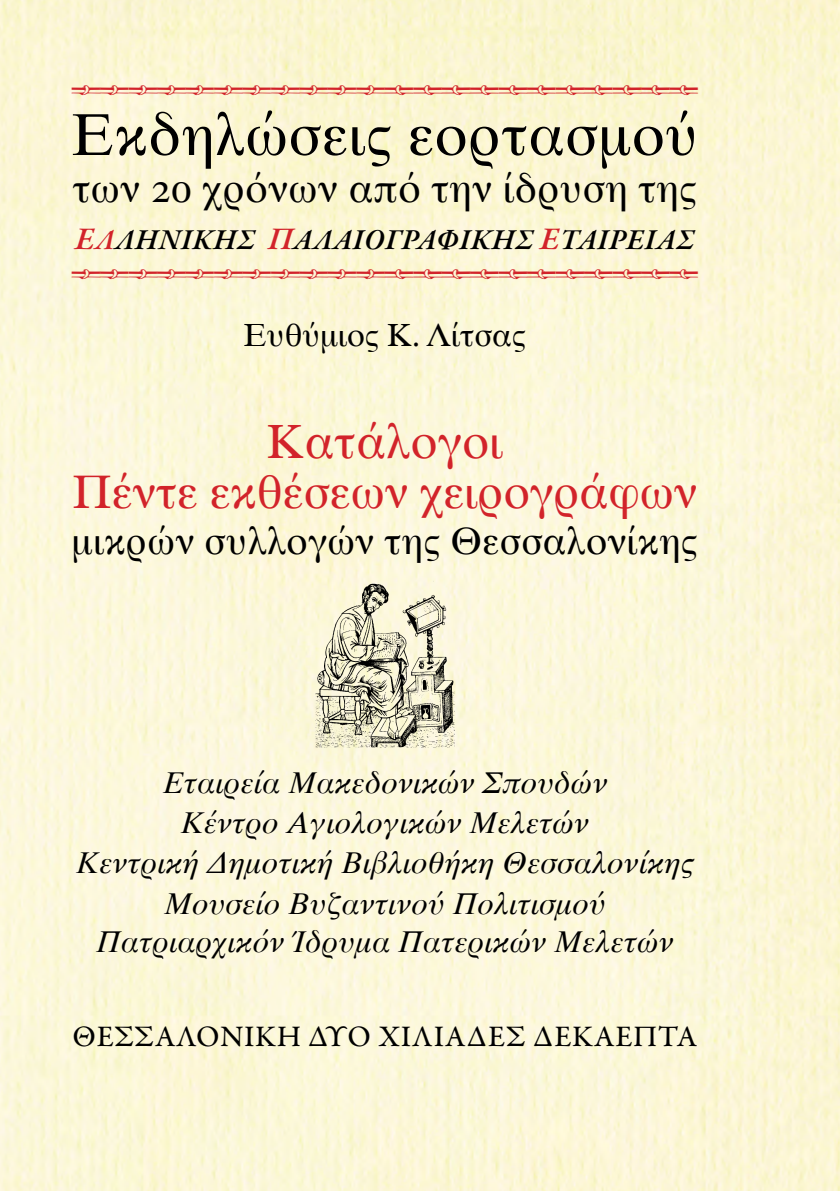
<style>
.page{position:relative;width:840px;height:1191px;background:#fff}
.page>*{position:absolute;margin:0;border:0;box-sizing:border-box;transform-origin:0 0}
.t1{font:59px "Asteria";letter-spacing:.01em;color:#000}
.t2{font:48px "Asteria";letter-spacing:.01em;color:#d2232a}
.t3{font:47px "Asteria";color:#d2232a}
.t4{font:40px "Asteria";letter-spacing:.01em;color:#000}
.t5{font:38px "Asteria";letter-spacing:.01em;color:#000}
.t6{font:32px "Asteria";color:#000}
.t7{font:italic 30px/39.8px "Asteria";color:#000;text-align:center}
.t8{font:500 30px "Garamond Premr Pro";letter-spacing:.025em;color:#000}
.t9{font:italic 600 29.4px "Garamond Premr Pro";letter-spacing:.02em;color:#000}
.s1{font-size:32px;color:#d2232a}
.s2{color:#d2232a}
</style>
<div class="page">
<img style="left:0;top:0;width:839px;height:1191px">
<img style="left:315px;top:580px;width:139px;height:168px">
<svg style="left:72px;top:85px;width:625px;height:10px;background:#faf5d1"></svg>
<svg style="left:72px;top:269px;width:625px;height:11px;background:#fbf6d5"></svg>
<h1 class="t1" style="left:72px;top:100px;width:627px">Εκδηλώσεις εορτασμού</h1>
<h3 class="t4" style="left:73px;top:165px;width:625px">των 20 χρόνων από την ίδρυση της</h3>
<p class="t9" style="left:75px;top:222px;width:620px"><span class="s1">Ε</span><span class="s2">Λ</span>ΛΗΝΙΚΗΣ <span class="s1">Π</span>ΑΛΑΙΟΓΡΑΦΙΚΗΣ <span class="s1">Ε</span>ΤΑΙΡΕΙΑΣ</p>
<p class="t6" style="left:244px;top:316px;width:283px">Ευθύμιος Κ. Λίτσας</p>
<h2 class="t2" style="left:267px;top:413px;width:237px">Κατάλογοι</h2>
<h3 class="t3" style="left:72px;top:464px;width:626px">Πέντε εκθέσεων χειρογράφων</h3>
<p class="t5" style="left:72px;top:518px;width:627px">μικρών συλλογών της Θεσσαλονίκης</p>
<p class="t7" style="left:76px;top:762px;width:619px">Εταιρεία Μακεδονικών Σπουδών<br>Κέντρο Αγιολογικών Μελετών<br>Κεντρική Δημοτική Βιβλιοθήκη Θεσσαλονίκης Μουσείο Βυζαντινού Πολιτισμού Πατριαρχικόν Ίδρυμα Πατερικών Μελετών</p>
<p class="t8" style="left:73px;top:1018px;width:625px">ΘΕΣΣΑΛΟΝΙΚΗ ΔΥΟ ΧΙΛΙΑΔΕΣ ΔΕΚΑΕΠΤΑ</p>
</div>
